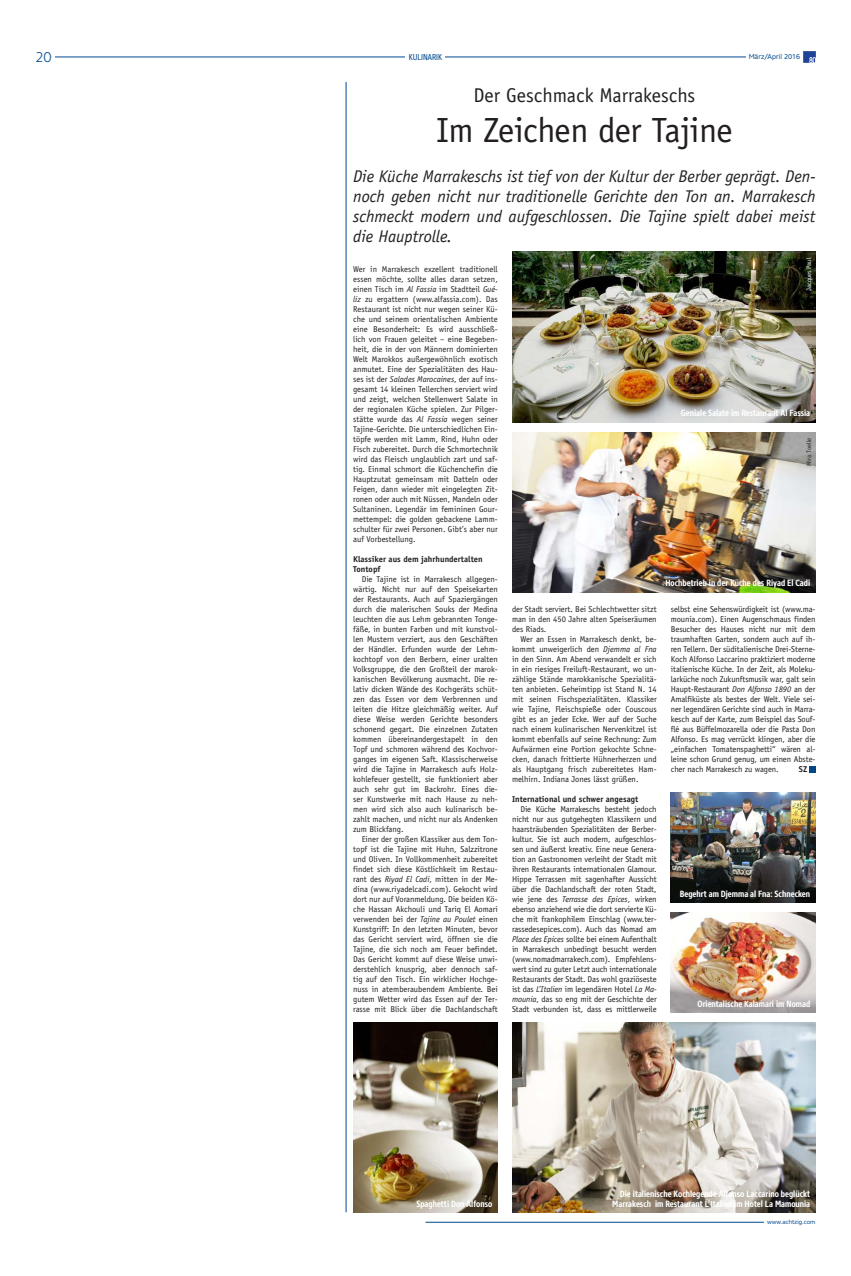
<style>
.page{position:relative;width:851px;height:1276px;background:#fff}
.page>*{position:absolute;margin:0;border:0;box-sizing:border-box;transform-origin:0 0}
.t1{font:35px "Officina Sans";letter-spacing:-.01em;color:#231f20}
.t2{font:20px "Officina Sans";color:#231f20}
.t3{font:italic 17px/20px "Officina Sans";color:#231f20;text-align:justify}
.t4{font:300 14px "Core Sans NR35";color:#01498e}
.t5{font:700 9px "Core Sans NR67 Cn";color:#fff}
.t6{font:8.5px/10px "Officina Sans";color:#231f20;text-align:justify}
.t7{font:700 8.5px/10px "Officina Sans";color:#231f20}
.t8{font:8.5px "Core Sans NR47 Cn";color:#01498e}
.t9{font:7px "Core Sans NR45";color:#01498e}
.t10{font:6.5px "Officina Sans";color:#fff}
.t11{font:6.5px "Officina Sans";letter-spacing:-.005em;color:#231f20}
.t12{font:6px "Core Sans NR45";color:#01498e}
.s1{color:#fff}
.s2{font-style:italic}
</style>
<div class="page">
<svg style="left:803px;top:51px;width:12px;height:11px"></svg>
<hr style="left:42px;top:57px;width:704px;height:1px;background:#01498e">
<hr style="left:425px;top:1222px;width:338px;height:1px;background:#01498e">
<div style="left:35px;top:53px;width:17px;height:7px;background:#fff"></div>
<div style="left:406px;top:54px;width:39px;height:6px;background:#fff"></div>
<svg style="left:809px;top:766px;width:6px;height:6px"></svg>
<hr style="left:346px;top:82px;width:1px;height:1130px;background:#01498e">
<img style="left:670px;top:792px;width:145px;height:110px">
<img style="left:512px;top:252px;width:303px;height:170px">
<img style="left:512px;top:1022px;width:303px;height:190px">
<img style="left:353px;top:1022px;width:144px;height:190px">
<img style="left:670px;top:912px;width:145px;height:100px">
<img style="left:512px;top:432px;width:303px;height:160px">
<h3 class="t4" style="left:35px;top:48px;width:21px">20<span class="s1">i</span></h3>
<p class="t8" style="left:409px;top:51px;width:35px">KULINARIK</p>
<p class="t9" style="left:748px;top:52px;width:53px">März/April 2016</p>
<h2 class="t2" style="left:473px;top:83px;width:223px">Der Geschmack Marrakeschs</h2>
<h1 class="t1" style="left:436px;top:110px;width:298px">Im Zeichen der Tajine</h1>
<h3 class="t3" style="left:353px;top:166px;width:464px">Die Küche Marrakeschs ist tief von der Kultur der Berber geprägt. Den&shy;noch geben nicht nur traditionelle Gerichte den Ton an. Marrakesch schmeckt modern und aufgeschlossen. Die Tajine spielt dabei meist die Hauptrolle.</h3>
<p class="t6" style="left:353px;top:264px;width:146px">Wer in Marrakesch exzellent traditionell essen möchte, sollte alles daran setzen, einen Tisch im <span class="s2">Al Fassia</span> im Stadtteil <span class="s2">Gué&shy;liz</span> zu ergattern (www.alfassia.com). Das Restaurant ist nicht nur wegen seiner Kü&shy;che und seinem orientalischen Ambiente eine Besonderheit: Es wird ausschließ&shy;lich von Frauen geleitet – eine Begeben&shy;heit, die in der von Männern dominierten Welt Marokkos außergewöhnlich exotisch anmutet. Eine der Spezialitäten des Hau&shy;ses ist der <span class="s2">Salades Marocaines</span>, der auf ins&shy;gesamt 14 kleinen Tellerchen serviert wird und zeigt, welchen Stellenwert Salate in der regionalen Küche spielen. Zur Pilger&shy;stätte wurde das <span class="s2">Al Fassia</span> wegen seiner Tajine-Gerichte. Die unterschiedlichen Ein&shy;töpfe werden mit Lamm, Rind, Huhn oder Fisch zubereitet. Durch die Schmortechnik wird das Fleisch unglaublich zart und saf&shy;tig. Einmal schmort die Küchenchefin die Hauptzutat gemeinsam mit Datteln oder Feigen, dann wieder mit eingelegten Zit&shy;ronen oder auch mit Nüssen, Mandeln oder Sultaninen. Legendär im femininen Gour&shy;mettempel: die golden gebackene Lamm&shy;schulter für zwei Personen. Gibt’s aber nur auf Vorbestellung.</p>
<p class="t7" style="left:353px;top:554px;width:131px">Klassiker aus dem jahrhundertalten<br>Tontopf</p>
<p class="t6" style="left:353px;top:574px;width:146px;text-indent:8px">Die Tajine ist in Marrakesch allgegen&shy;wärtig. Nicht nur auf den Speisekarten der Restaurants. Auch auf Spaziergängen durch die malerischen Souks der Medina leuchten die aus Lehm gebrannten Tonge&shy;fäße, in bunten Farben und mit kunstvol&shy;len Mustern verziert, aus den Geschäften der Händler. Erfunden wurde der Lehm&shy;kochtopf von den Berbern, einer uralten Volksgruppe, die den Großteil der marok&shy;kanischen Bevölkerung ausmacht. Die re&shy;lativ dicken Wände des Kochgeräts schüt&shy;zen das Essen vor dem Verbrennen und leiten die Hitze gleichmäßig weiter. Auf diese Weise werden Gerichte besonders schonend gegart. Die einzelnen Zutaten kommen übereinandergestapelt in den Topf und schmoren während des Kochvor&shy;ganges im eigenen Saft. Klassischerweise wird die Tajine in Marrakesch aufs Holz&shy;kohlefeuer gestellt, sie funktioniert aber auch sehr gut im Backrohr. Eines die&shy;ser Kunstwerke mit nach Hause zu neh&shy;men wird sich also auch kulinarisch be&shy;zahlt machen, und nicht nur als Andenken zum Blickfang.</p>
<p class="t6" style="left:353px;top:834px;width:146px;text-indent:8px">Einer der großen Klassiker aus dem Ton&shy;topf ist die Tajine mit Huhn, Salzzitrone und Oliven. In Vollkommenheit zubereitet findet sich diese Köstlichkeit im Restau&shy;rant des <span class="s2">Riyad El Cadi</span>, mitten in der Me&shy;dina (www.riyadelcadi.com). Gekocht wird dort nur auf Voranmeldung. Die beiden Kö&shy;che Hassan Akchouli und Tariq El Aomari verwenden bei der <span class="s2">Tajine au Poulet</span> einen Kunstgriff: In den letzten Minuten, bevor das Gericht serviert wird, öffnen sie die Tajine, die sich noch am Feuer befindet.<br>Das Gericht kommt auf diese Weise unwi&shy;derstehlich knusprig, aber dennoch saf&shy;tig auf den Tisch. Ein wirklicher Hochge&shy;nuss in atemberaubendem Ambiente. Bei gutem Wetter wird das Essen auf der Ter&shy;rasse mit Blick über die Dachlandschaft</p>
<p class="t10" style="left:805px;top:291px;width:35px;rotate:-90deg">Jacques Paul</p>
<p class="t5" style="left:680px;top:407px;width:131px">Geniale Salate im Restaurant Al Fassia</p>
<p class="t11" style="left:805px;top:466px;width:30px;rotate:-90deg">Mira Toelle</p>
<p class="t6" style="left:512px;top:604px;width:146px">der Stadt serviert. Bei Schlechtwetter sitzt man in den 450 Jahre alten Speiseräumen des Riads.</p>
<p class="t6" style="left:512px;top:634px;width:146px;text-indent:8px">Wer an Essen in Marrakesch denkt, be&shy;kommt unweigerlich den <span class="s2">Djemma al Fna </span>in den Sinn. Am Abend verwandelt er sich in ein riesiges Freiluft-Restaurant, wo un&shy;zählige Stände marokkanische Spezialitä&shy;ten anbieten. Geheimtipp ist Stand N. 14 mit seinen Fischspezialitäten. Klassiker wie Tajine, Fleischspieße oder Couscous gibt es an jeder Ecke. Wer auf der Suche nach einem kulinarischen Nervenkitzel ist kommt ebenfalls auf seine Rechnung: Zum Aufwärmen eine Portion gekochte Schne&shy;cken, danach frittierte Hühnerherzen und als Hauptgang frisch zubereitetes Ham&shy;melhirn. Indiana Jones lässt grüßen.</p>
<p class="t7" style="left:512px;top:794px;width:128px">International und schwer angesagt</p>
<p class="t6" style="left:512px;top:804px;width:146px;text-indent:8px">Die Küche Marrakeschs besteht jedoch nicht nur aus gutgehegten Klassikern und haarsträubenden Spezialitäten der Berber&shy;kultur. Sie ist auch modern, aufgeschlos&shy;sen und äußerst kreativ. Eine neue Genera&shy;tion an Gastronomen verleiht der Stadt mit ihren Restaurants internationalen Glamour.<br>Hippe Terrassen mit sagenhafter Aussicht über die Dachlandschaft der roten Stadt, wie jene des <span class="s2">Terrasse des Epices</span>, wirken ebenso anziehend wie die dort servierte Kü&shy;che mit frankophilem Einschlag (www.ter&shy;rassedesepices.com). Auch das Nomad am <span class="s2">Place des Epices</span> sollte bei einem Aufenthalt in Marrakesch unbedingt besucht werden (www.nomadmarrakech.com). Empfehlens&shy;wert sind zu guter Letzt auch internationale Restaurants der Stadt. Das wohl graziöseste ist das <span class="s2">L’Italien</span> im legendären Hotel <span class="s2">La Ma&shy;mounia</span>, das so eng mit der Geschichte der Stadt verbunden ist, dass es mittlerweile</p>
<p class="t5" style="left:665px;top:577px;width:146px">Hochbetrieb in der Küche des Riyad El Cadi</p>
<p class="t6" style="left:670px;top:604px;width:146px">selbst eine Sehenswürdigkeit ist (www.ma&shy;mounia.com). Einen Augenschmaus finden Besucher des Hauses nicht nur mit dem traumhaften Garten, sondern auch auf ih&shy;ren Tellern. Der süditalienische Drei-Sterne-Koch Alfonso Laccarino praktiziert moderne italienische Küche. In der Zeit, als Moleku&shy;larküche noch Zukunftsmusik war, galt sein Haupt-Restaurant <span class="s2">Don Alfonso 1890</span> an der Amalfiküste als bestes der Welt. Viele sei&shy;ner legendären Gerichte sind auch in Marra&shy;kesch auf der Karte, zum Beispiel das Souf&shy;flé aus Büffelmozarella oder die Pasta Don Alfonso. Es mag verrückt klingen, aber die „einfachen Tomatenspaghetti“ wären al&shy;leine schon Grund genug, um einen Abste&shy;cher nach Marrakesch zu wagen.</p>
<p class="t7" style="left:798px;top:763px;width:10px">SZ</p>
<p class="t5" style="left:679px;top:888px;width:132px">Begehrt am Djemma al Fna: Schnecken</p>
<p class="t5" style="left:697px;top:997px;width:114px">Orientalische Kalamari im Nomad</p>
<p class="t5" style="left:619px;top:1188px;width:192px">Die italienische Kochlegende Alfonso Laccarino beglückt</p>
<p class="t5" style="left:416px;top:1198px;width:77px">Spaghetti Don Alfonso</p>
<p class="t5" style="left:612px;top:1198px;width:199px">Marrakesch im Restaurant L’Italien im Hotel La Mamounia</p>
<p class="t12" style="left:766px;top:1217px;width:50px">www.achtzig.com</p>
</div>
